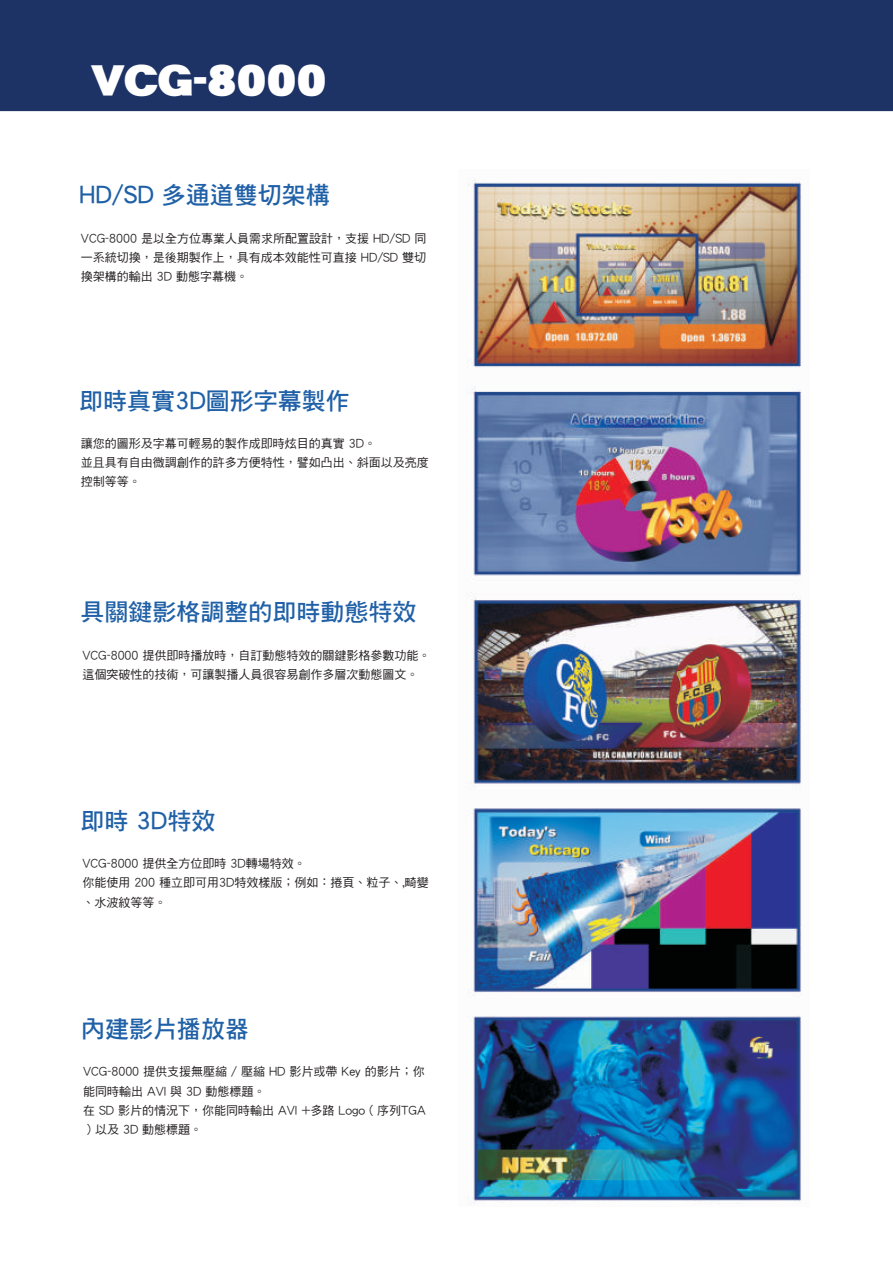
<style>
.page{position:relative;width:893px;height:1263px;background:#fff}
.page>*{position:absolute;margin:0;border:0;box-sizing:border-box;transform-origin:0 0}
.t1{font:38.4px "DF Hei W12 WINP BF";letter-spacing:-.035em;color:#fff;scale:1.25 1}
.t2{font:24px "DF Hei W7 WINP BF";color:#1f60a7}
.t3{font:12px/19.2px "DF Hei W5 WINP BF";color:#231f20}
</style>
<div class="page">
<div style="left:0;top:0;width:893px;height:112px;background:#1d3265"></div>
<img style="left:467px;top:178px;width:334px;height:1027px">
<h1 class="t1" style="left:91px;top:61px;width:191px">VCG-8000</h1>
<h2 class="t2" style="left:79px;top:183px;width:252px">HD/SD 多通道雙切架構</h2>
<p class="t3" style="left:81px;top:229px;width:347px;text-align:justify">VCG-8000 是以全方位專業人員需求所配置設計 支援 HD/SD 同一系統切換，是後期製作上， 具有成本效能性可直接 HD/SD 雙切換 架構 的 輸出 3D 動態字幕機。</p>
<p class="t3" style="left:333px;top:229px;width:13px">，</p>
<h2 class="t2" style="left:79px;top:388px;width:272px">即時真實3D圖形字幕製作</h2>
<p class="t3" style="left:81px;top:434px;width:349px">讓您的圖形及字幕可輕易的製作成即時炫目的真實 3D。<br>並且具有自由微調創作的許多方便特性，譬如凸出、斜面以及亮度控制等等。</p>
<h2 class="t2" style="left:80px;top:600px;width:338px">具關鍵影格調整的即時動態特效</h2>
<p class="t3" style="left:82px;top:645px;width:350px">VCG-8000 提供即時播放時，自訂動態特效的關鍵影格參數功能。這個突破性的技術，可讓製播人員很容易創作多層次動態圖文。</p>
<h2 class="t2" style="left:80px;top:809px;width:136px">即時 3D特效</h2>
<p class="t3" style="left:82px;top:854px;width:348px">VCG-8000 提供全方位即時 3D轉場特效。<br>你能使用 200 種立即可用3D特效樣版；例如：捲頁、粒子、,畸變、水波紋等等。</p>
<h2 class="t2" style="left:81px;top:1017px;width:169px">內建影片播放器</h2>
<p class="t3" style="left:83px;top:1062px;width:343px">VCG-8000 提供支援無壓縮 / 壓縮 HD 影片或帶 Key 的影片 你</p>
<p class="t3" style="left:83px;top:1081px;width:184px">能同時輸出 AVI 與 3D 動態標題。</p>
<p class="t3" style="left:83px;top:1100px;width:344px">在 SD 影片 的情況下，你能同時輸出 AVI +多路 Log o ( 序列TGA</p>
<p class="t3" style="left:87px;top:1120px;width:117px">) 以及 3D 動態標題。</p>
<p class="t3" style="left:401px;top:1062px;width:13px">；</p>
</div>
